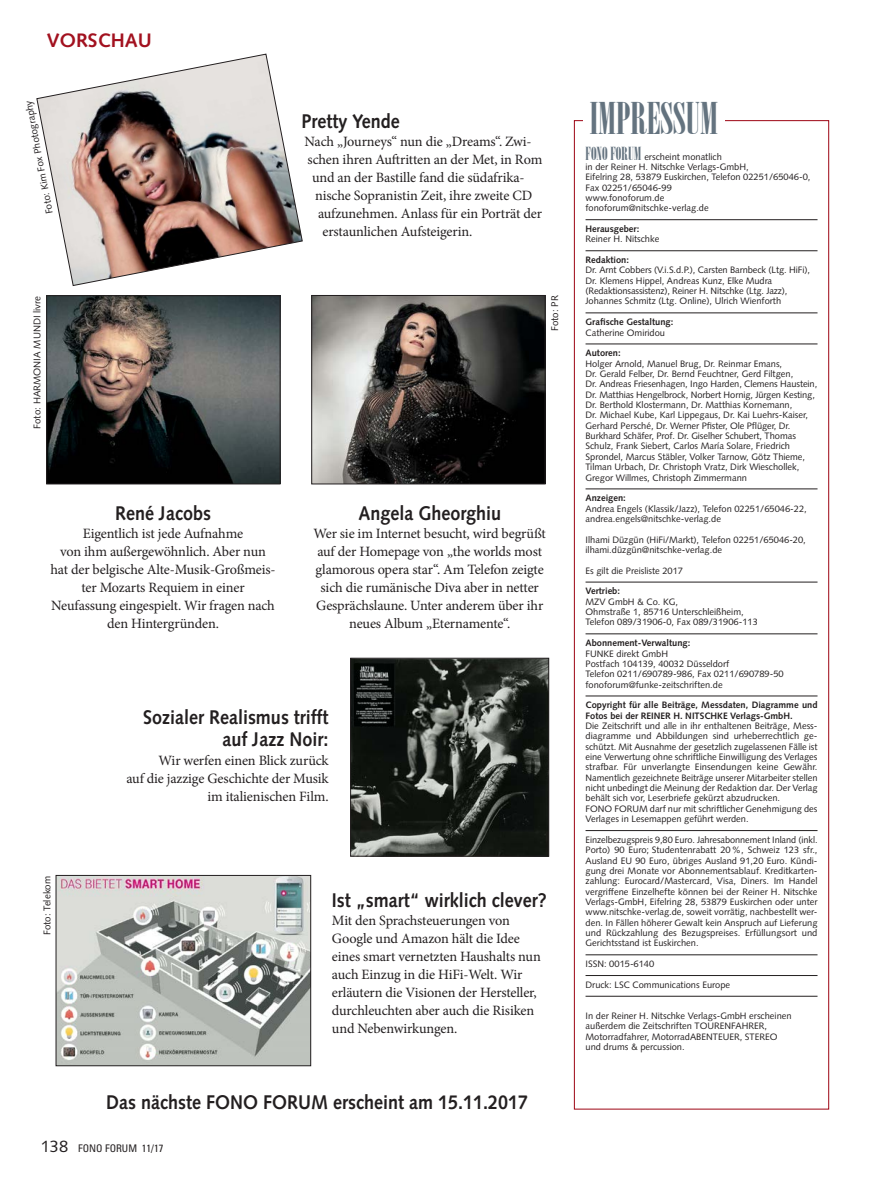
<style>
.page{position:relative;width:893px;height:1191px;background:#fff}
.page>*{position:absolute;margin:0;border:0;box-sizing:border-box;transform-origin:0 0}
.t1{font:43.65px "Onyx";color:#64737f}
.t2{font:700 19.8px/22.5px "Syntax";color:#231f20;text-align:right;scale:.91 1}
.t3{font:700 19.5px "Syntax";color:#a2111f}
.t4{font:14.25px/18px "Minion Pro";letter-spacing:-.01em;color:#231f20;text-align:center}
.t5{font:condensed 10.5px "Univers LT Std";color:#231f20}
.t6{font:9.75px "Syntax";color:#231f20}
.t7{font:9.3px/10.4px "Syntax";color:#231f20}
.t8{font:700 9.3px/10.4px "Syntax";color:#231f20}
.s1{font-family:"Syntax";font-stretch:normal;font-size:16.5px}
.s2{font-family:"Onyx";font-size:18px;color:#64737f}
</style>
<div class="page">
<hr style="left:585px;top:219px;width:232px;height:1px;background:#231f20">
<hr style="left:585px;top:250px;width:232px;height:1px;background:#231f20">
<hr style="left:585px;top:313px;width:232px;height:1px;background:#231f20">
<hr style="left:585px;top:344px;width:232px;height:1px;background:#231f20">
<hr style="left:585px;top:488px;width:232px;height:1px;background:#231f20">
<hr style="left:585px;top:582px;width:232px;height:1px;background:#231f20">
<hr style="left:585px;top:633px;width:232px;height:1px;background:#231f20">
<hr style="left:585px;top:695px;width:232px;height:1px;background:#231f20">
<hr style="left:585px;top:830px;width:232px;height:1px;background:#231f20">
<hr style="left:585px;top:954px;width:232px;height:1px;background:#231f20">
<hr style="left:585px;top:975px;width:232px;height:1px;background:#231f20">
<hr style="left:585px;top:996px;width:232px;height:1px;background:#231f20">
<img style="left:58px;top:877px;width:251px;height:187px">
<div style="left:56px;top:875px;width:255px;height:191px;border:1px solid #231f20"></div>
<img style="left:352px;top:660px;width:195px;height:194px">
<div style="left:350px;top:658px;width:199px;height:198px;border:1px solid #231f20"></div>
<img style="left:48px;top:297px;width:230px;height:185px">
<div style="left:46px;top:295px;width:234px;height:189px;border:1px solid #231f20"></div>
<img style="left:313px;top:297px;width:230px;height:185px">
<div style="left:311px;top:295px;width:234px;height:189px;border:1px solid #231f20"></div>
<img style="left:36px;top:54px;width:267px;height:232px">
<h3 class="t3" style="left:47px;top:29px;width:107px">VORSCHAU</h3>
<p class="t6" style="left:44px;top:215px;width:117px;rotate:-101deg">Foto: Kim Fox Photography</p>
<h2 class="t2" style="left:301px;top:110px;width:110px">Pretty Yende</h2>
<h3 class="t4" style="left:304px;top:132px;width:229px">Nach „Journeys“ nun die „Dreams“. Zwi-</h3>
<h3 class="t4" style="left:308px;top:150px;width:236px">schen ihren Auftritten an der Met, in Rom</h3>
<h3 class="t4" style="left:312px;top:168px;width:214px">und an der Bastille fand die südafrika-</h3>
<h3 class="t4" style="left:315px;top:186px;width:219px">nische Sopranistin Zeit, ihre zweite CD</h3>
<h3 class="t4" style="left:318px;top:204px;width:225px">aufzunehmen. Anlass für ein Porträt der</h3>
<h3 class="t4" style="left:323px;top:222px;width:151px">erstaunlichen Aufsteigerin.</h3>
<p class="t6" style="left:31px;top:429px;width:135px;rotate:-90deg">Foto: HARMONIA MUNDI livre</p>
<p class="t6" style="left:549px;top:331px;width:37px;rotate:-90deg">Foto: PR</p>
<h2 class="t2" style="left:115px;top:502px;width:107px">René Jacobs</h2>
<h3 class="t4" style="left:50px;top:525px;width:227px">Eigentlich ist jede Aufnahme<br>von ihm außergewöhnlich. Aber nun hat der belgische Alte-Musik-Großmeis&shy;ter Mozarts Requiem in einer<br>Neufassung eingespielt. Wir fragen nach den Hintergründen.</h3>
<h2 class="t2" style="left:358px;top:502px;width:158px">Angela Gheorghiu</h2>
<h3 class="t4" style="left:313px;top:525px;width:234px">Wer sie im Internet besucht, wird begrüßt auf der Homepage von „the worlds most glamorous opera star“. Am Telefon zeigte sich die rumänische Diva aber in netter Gesprächslaune. Unter anderem über ihr neues Album „Eternamente“.</h3>
<p class="t6" style="left:41px;top:935px;width:61px;rotate:-90deg">Foto: Telekom</p>
<h2 class="t2" style="left:143px;top:706px;width:205px">Sozialer Realismus trifft auf Jazz Noir:</h2>
<h3 class="t4" style="left:126px;top:751px;width:204px;text-align:right">Wir werfen einen Blick zurück<br>auf die jazzige Geschichte der Musik im italienischen Film.</h3>
<h2 class="t2" style="left:332px;top:889px;width:238px">Ist „smart“ wirklich clever?</h2>
<h3 class="t4" style="left:332px;top:911px;width:210px;text-align:left">Mit den Sprachsteuerungen von<br>Google und Amazon hält die Idee eines smart vernetzten Haushalts nun auch Einzug in die HiFi-Welt. Wir erläutern die Visionen der Hersteller, durchleuchten aber auch die Risiken und Nebenwirkungen.</h3>
<h2 class="t2" style="left:106px;top:1090px;width:465px">Das nächste FONO FORUM erscheint am 15.11.2017</h2>
<p class="t5" style="left:41px;top:1142px;width:124px"><span class="s1">138</span> FONO FORUM 11/17</p>
<h1 class="t1" style="left:590px;top:93px;width:130px">IMPRESSUM</h1>
<p class="t7" style="left:585px;top:151px;width:226px"><span class="s2">FONO FORUM</span> erscheint monatlich<br>in der Reiner H. Nitschke Verlags-GmbH,<br>Eifelring 28, 53879 Euskirchen, Telefon 02251/65046-0, Fax 02251/65046-99<br>www.fonoforum.de<br>fonoforum@nitschke-verlag.de</p>
<p class="t8" style="left:585px;top:224px;width:55px">Herausgeber:</p>
<p class="t7" style="left:585px;top:234px;width:75px">Reiner H. Nitschke</p>
<p class="t8" style="left:585px;top:255px;width:45px">Redaktion:</p>
<p class="t7" style="left:585px;top:265px;width:226px">Dr. Arnt Cobbers (V.i.S.d.P.), Carsten Barnbeck (Ltg. HiFi), Dr. Klemens Hippel, Andreas Kunz, Elke Mudra (Redaktionsassistenz), Reiner H. Nitschke (Ltg. Jazz), Johannes Schmitz (Ltg. Online), Ulrich Wienforth</p>
<p class="t8" style="left:585px;top:317px;width:89px">Grafische Gestaltung:</p>
<p class="t7" style="left:585px;top:327px;width:81px">Catherine Omiridou</p>
<p class="t8" style="left:585px;top:348px;width:37px">Autoren:</p>
<p class="t7" style="left:585px;top:358px;width:233px">Holger Arnold, Manuel Brug, Dr. Reinmar Emans,<br>Dr. Gerald Felber, Dr. Bernd Feuchtner, Gerd Filtgen,<br>Dr. Andreas Friesenhagen, Ingo Harden, Clemens Haustein, Dr. Matthias Hengelbrock, Norbert Hornig, Jürgen Kesting, Dr. Berthold Klostermann, Dr. Matthias Kornemann,<br>Dr. Michael Kube, Karl Lippegaus, Dr. Kai Luehrs-Kaiser, Gerhard Persché, Dr. Werner Pfister, Ole Pflüger, Dr.<br>Burkhard Schäfer, Prof. Dr. Giselher Schubert, Thomas Schulz, Frank Siebert, Carlos María Solare, Friedrich Sprondel, Marcus Stäbler, Volker Tarnow, Götz Thieme, Tilman Urbach, Dr. Christoph Vratz, Dirk Wieschollek, Gregor Willmes, Christoph Zimmermann</p>
<p class="t8" style="left:585px;top:493px;width:42px">Anzeigen:</p>
<p class="t7" style="left:585px;top:503px;width:223px">Andrea Engels (Klassik/Jazz), Telefon 02251/65046-22, andrea.engels@nitschke-verlag.de</p>
<p class="t7" style="left:585px;top:534px;width:222px">Ilhami Düzgün (HiFi/Markt), Telefon 02251/65046-20, ilhami.düzgün@nitschke-verlag.de</p>
<p class="t7" style="left:585px;top:565px;width:99px">Es gilt die Preisliste 2017</p>
<p class="t8" style="left:585px;top:586px;width:36px">Vertrieb:</p>
<p class="t7" style="left:585px;top:596px;width:174px">MZV GmbH &amp; Co. KG,<br>Ohmstraße 1, 85716 Unterschleißheim,<br>Telefon 089/31906-0, Fax 089/31906-113</p>
<p class="t8" style="left:585px;top:638px;width:106px">Abonnement-Verwaltung:</p>
<p class="t7" style="left:585px;top:648px;width:200px">FUNKE direkt GmbH<br>Postfach 104139, 40032 Düsseldorf<br>Telefon 0211/690789-986, Fax 0211/690789-50 fonoforum@funke-zeitschriften.de</p>
<p class="t8" style="left:585px;top:700px;width:233px">Copyright für alle Beiträge, Messdaten, Diagramme und<br>Fotos bei der REINER H. NITSCHKE Verlags-GmbH.</p>
<p class="t7" style="left:585px;top:720px;width:234px">Die Zeitschrift und alle in ihr enthaltenen Beiträge, Mess&shy;diagramme und Abbildungen sind urheberrechtlich ge&shy;schützt. Mit Ausnahme der gesetzlich zugelassenen Fälle ist eine Verwertung ohne schriftliche Einwilligung des Verlages strafbar. Für unverlangte Einsendungen keine Gewähr.<br>Namentlich gezeichnete Beiträge unserer Mitarbeiter stellen nicht unbedingt die Meinung der Redaktion dar. Der Verlag behält sich vor, Leserbriefe gekürzt abzudrucken.<br>FONO FORUM darf nur mit schriftlicher Genehmigung des Verlages in Lesemappen geführt werden.</p>
<p class="t7" style="left:585px;top:834px;width:234px">Einzelbezugspreis 9,80 Euro. Jahresabonnement Inland (inkl.<br>Porto) 90 Euro; Studentenrabatt 20%, Schweiz 123 sfr., Ausland EU 90 Euro, übriges Ausland 91,20 Euro. Kündi&shy;gung drei Monate vor Abonnementsablauf. Kreditkarten&shy;zahlung: Eurocard/Mastercard, Visa, Diners. Im Handel vergriffene Einzelhefte können bei der Reiner H. Nitschke Verlags-GmbH, Eifelring 28, 53879 Euskirchen oder unter www.nitschke-verlag.de, soweit vorrätig, nachbestellt wer&shy;den. In Fällen höherer Gewalt kein Anspruch auf Lieferung und Rückzahlung des Bezugspreises. Erfüllungsort und Gerichtsstand ist Euskirchen.</p>
<p class="t7" style="left:585px;top:958px;width:70px">ISSN: 0015-6140</p>
<p class="t7" style="left:585px;top:979px;width:146px">Druck: LSC Communications Europe</p>
<p class="t7" style="left:585px;top:1010px;width:208px">In der Reiner H. Nitschke Verlags-GmbH erscheinen außerdem die Zeitschriften TOURENFAHRER, Motorradfahrer, MotorradABENTEUER, STEREO und drums &amp; percussion.</p>
</div>
